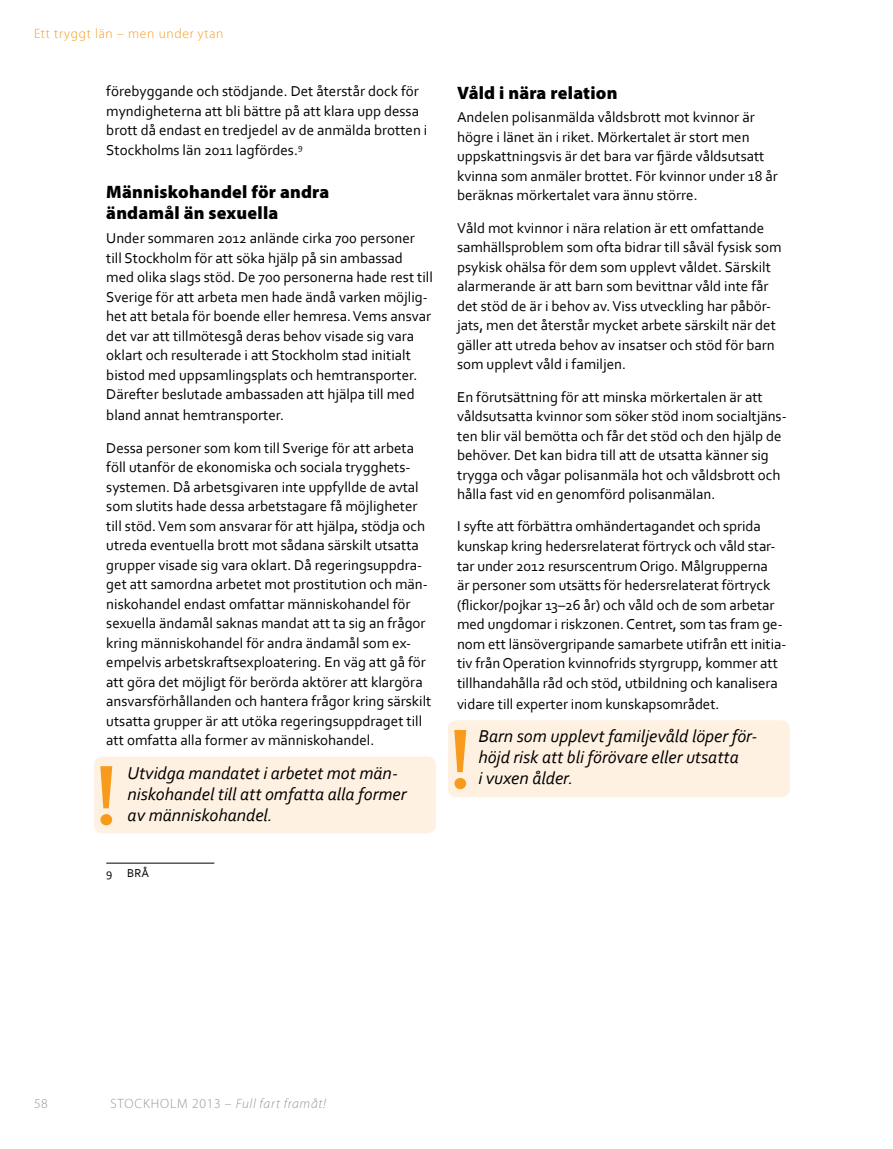
<style>
.page{position:relative;width:893px;height:1149px;background:#fff}
.page>*{position:absolute;margin:0;border:0;box-sizing:border-box;transform-origin:0 0}
.t1{font:italic 18px/21px "Corbel";color:#000}
.t2{font:900 18px/21.6px "Myriad Pro";letter-spacing:.01em;color:#000}
.t3{font:15px/19.5px "Corbel";color:#000}
.t4{font:italic 300 13.5px "Myriad Pro";letter-spacing:.05em;color:#939598}
.t5{font:300 13.5px "Myriad Pro";letter-spacing:.05em;color:#f89b1c}
.t6{font:300 13.5px "Myriad Pro";color:#939598}
.t7{font:12px "Corbel";color:#000}
.s1{font-style:normal}
</style>
<div class="page">
<div style="left:448px;top:720px;width:342px;height:77px;background:#fff1e2;border-radius:9px"></div>
<svg style="left:454px;top:730px;width:12px;height:42px"></svg>
<div style="left:454px;top:777px;width:12px;height:12px;background:#f89b1c;border-radius:50%"></div>
<div style="left:94px;top:756px;width:342px;height:77px;background:#fff1e2;border-radius:9px"></div>
<svg style="left:100px;top:766px;width:12px;height:42px"></svg>
<svg style="left:100px;top:813px;width:12px;height:12px"></svg>
<hr style="left:106px;top:862px;width:108px;height:1px;background:#000">
<p class="t5" style="left:34px;top:25px;width:191px">Ett tryggt län – men under ytan</p>
<p class="t3" style="left:106px;top:81px;width:323px">förebyggande och stödjande. Det återstår dock för myndigheterna att bli bättre på att klara upp dessa brott då endast en tredjedel av de anmälda brotten i Stockholms län 2011 lagfördes.<sup>9</sup></p>
<p class="t2" style="left:106px;top:181px;width:225px">Människohandel för andra ändamål än sexuella</p>
<p class="t3" style="left:106px;top:228px;width:328px">Under sommaren 2012 anlände cirka 700 personer till Stockholm för att söka hjälp på sin ambassad med olika slags stöd. De 700 personerna hade rest till Sverige för att arbeta men hade ändå varken möjlig&shy;het att betala för boende eller hemresa. Vems ansvar det var att tillmötesgå deras behov visade sig vara oklart och resulterade i att Stockholm stad initialt bistod med uppsamlingsplats och hemtransporter.<br>Därefter beslutade ambassaden att hjälpa till med</p>
<p class="t3" style="left:106px;top:398px;width:309px;line-height:32.2px">bland annat hemtransporter.<br>Dessa personer som kom till Sverige för att arbeta</p>
<p class="t3" style="left:106px;top:457px;width:327px">föll utanför de ekonomiska och sociala trygghets&shy;systemen. Då arbetsgivaren inte uppfyllde de avtal som slutits hade dessa arbetstagare få möjligheter till stöd. Vem som ansvarar för att hjälpa, stödja och utreda eventuella brott mot sådana särskilt utsatta grupper visade sig vara oklart. Då regeringsuppdra&shy;get att samordna arbetet mot prostitution och män&shy;niskohandel endast omfattar människohandel för sexuella ändamål saknas mandat att ta sig an frågor kring människohandel för andra ändamål som ex&shy;empelvis arbetskraftsexploatering. En väg att gå för att göra det möjligt för berörda aktörer att klargöra ansvarsförhållanden och hantera frågor kring särskilt utsatta grupper är att utöka regeringsuppdraget till att omfatta alla former av människohandel.</p>
<p class="t1" style="left:128px;top:762px;width:280px">Utvidga mandatet i arbetet mot män&shy;niskohandel till att omfatta alla former av människohandel.</p>
<p class="t7" style="left:106px;top:864px;width:44px">9 BRÅ</p>
<p class="t2" style="left:457px;top:82px;width:162px">Våld i nära relation</p>
<p class="t3" style="left:457px;top:107px;width:322px">Andelen polisanmälda våldsbrott mot kvinnor är högre i länet än i riket. Mörkertalet är stort men uppskattningsvis är det bara var fjärde våldsutsatt kvinna som anmäler brottet. För kvinnor under 18 år beräknas mörkertalet vara ännu större.</p>
<p class="t3" style="left:457px;top:217px;width:326px">Våld mot kvinnor i nära relation är ett omfattande samhällsproblem som ofta bidrar till såväl fysisk som psykisk ohälsa för dem som upplevt våldet. Särskilt alarmerande är att barn som bevittnar våld inte får det stöd de är i behov av. Viss utveckling har påbör&shy;jats, men det återstår mycket arbete särskilt när det gäller att utreda behov av insatser och stöd för barn som upplevt våld i familjen.</p>
<p class="t3" style="left:457px;top:386px;width:331px">En förutsättning för att minska mörkertalen är att våldsutsatta kvinnor som söker stöd inom socialtjäns&shy;ten blir väl bemötta och får det stöd och den hjälp de behöver. Det kan bidra till att de utsatta känner sig trygga och vågar polisanmäla hot och våldsbrott och hålla fast vid en genomförd polisanmälan.</p>
<p class="t3" style="left:457px;top:516px;width:331px">I syfte att förbättra omhändertagandet och sprida kunskap kring hedersrelaterat förtryck och våld star&shy;tar under 2012 resurscentrum Origo. Målgrupperna<br>är personer som utsätts för hedersrelaterat förtryck (flickor/pojkar 13–26 år) och våld och de som arbetar med ungdomar i riskzonen. Centret, som tas fram ge&shy;nom ett länsövergripande samarbete utifrån ett initia&shy;tiv från Operation kvinnofrids styrgrupp, kommer att tillhandahålla råd och stöd, utbildning och kanalisera</p>
<p class="t3" style="left:457px;top:693px;width:264px">vidare till experter inom kunskapsområdet.</p>
<p class="t1" style="left:478px;top:725px;width:280px">Barn som upplevt familjevåld löper för&shy;höjd risk att bli förövare eller utsatta<br>i vuxen ålder.</p>
<p class="t6" style="left:34px;top:1095px;width:15px">58</p>
<p class="t4" style="left:110px;top:1095px;width:217px"><span class="s1">Stockholm 2013 –</span> Full fart framåt!</p>
</div>
